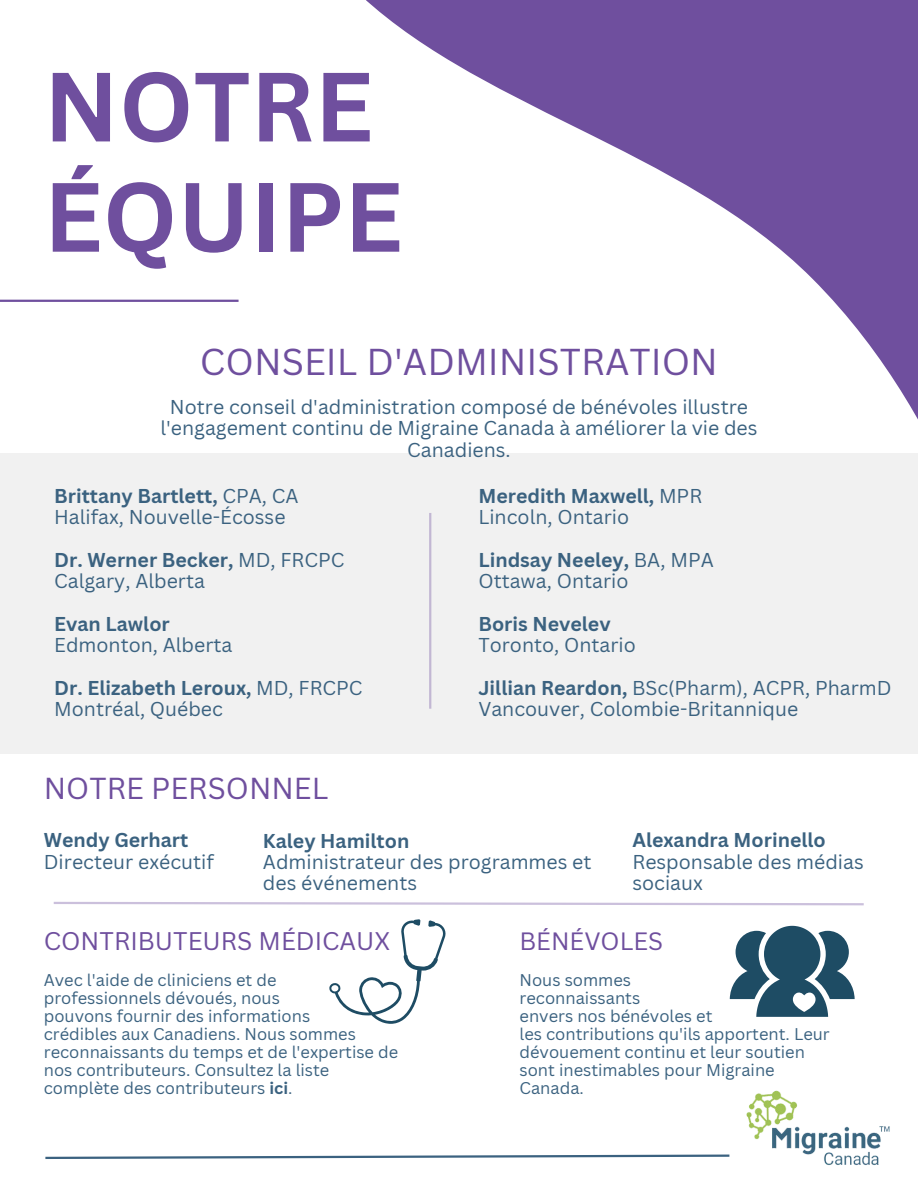
<style>
.page{position:relative;width:918px;height:1188px;background:#fff}
.page>*{position:absolute;margin:0;border:0;box-sizing:border-box;transform-origin:0 0}
.t1{font:700 96px/110.2px "Canva Sans";color:#6f4f9e}
.t2{font:36.45px "Canva Sans";color:#6f4f9e}
.t3{font:29.55px "Canva Sans";color:#6f4f9e}
.t4{font:24.9px "Canva Sans";color:#6f4f9e}
.t5{font:24.45px "Canva Sans";color:#6f4f9e}
.t6{font:19.5px/21.3px "Canva Sans";color:#3b6280}
.t7{font:700 19.5px "Canva Sans";color:#3b6280}
.t8{font:16.5px/18px "Canva Sans";color:#3b6280}
.s1{font-weight:700}
</style>
<div class="page">
<svg style="left:220px;top:0;width:698px;height:454px"></svg>
<div style="left:0;top:454px;width:918px;height:300px;background:#f1f1f1"></div>
<hr style="left:0;top:300px;width:239px;height:2px;background:#6f4f9e">
<img style="left:747px;top:1091px;width:143px;height:75px">
<svg style="left:45px;top:1154px;width:685px;height:5px"></svg>
<hr style="left:429px;top:513px;width:2px;height:196px;background:#6f4f9e">
<svg style="left:53px;top:901px;width:811px;height:5px"></svg>
<svg style="left:329px;top:919px;width:117px;height:105px"></svg>
<svg style="left:730px;top:926px;width:125px;height:91px"></svg>
<h1 class="t1" style="left:44px;top:53px;width:361px">NOTRE<br>ÉQUIPE</h1>
<h2 class="t2" style="left:200px;top:340px;width:520px">CONSEIL D'ADMINISTRATION</h2>
<p class="t6" style="left:160px;top:396px;width:599px;text-align:center">Notre conseil d'administration composé de bénévoles illustre l'engagement continu de Migraine Canada à améliorer la vie des<br>Canadiens.</p>
<p class="t6" style="left:54px;top:485px;width:246px"><span class="s1">Brittany Bartlett,</span> CPA, CA<br>Halifax, Nouvelle-Écosse</p>
<p class="t6" style="left:54px;top:549px;width:292px"><span class="s1">Dr. Werner Becker,</span> MD, FRCPC<br>Calgary, Alberta</p>
<p class="t7" style="left:54px;top:612px;width:117px">Evan Lawlor</p>
<p class="t6" style="left:54px;top:624px;width:310px;line-height:42.8px">Edmonton, Alberta<br><span class="s1">Dr. Elizabeth Leroux,</span> MD, FRCPC</p>
<p class="t6" style="left:54px;top:699px;width:170px">Montréal, Québec</p>
<p class="t6" style="left:478px;top:485px;width:225px"><span class="s1">Meredith Maxwell,</span> MPR<br>Lincoln, Ontario</p>
<p class="t6" style="left:478px;top:549px;width:237px"><span class="s1">Lindsay Neeley,</span> BA, MPA<br>Ottawa, Ontario</p>
<p class="t7" style="left:478px;top:612px;width:134px">Boris Nevelev</p>
<p class="t6" style="left:478px;top:624px;width:415px;line-height:42.8px">Toronto, Ontario<br><span class="s1">Jillian Reardon,</span> BSc(Pharm), ACPR, PharmD</p>
<p class="t6" style="left:478px;top:699px;width:321px">Vancouver, Colombie-Britannique</p>
<h3 class="t3" style="left:44px;top:771px;width:286px">NOTRE PERSONNEL</h3>
<p class="t7" style="left:44px;top:829px;width:146px">Wendy Gerhart</p>
<p class="t6" style="left:44px;top:851px;width:172px">Directeur exécutif</p>
<p class="t7" style="left:263px;top:829px;width:148px">Kaley Hamilton</p>
<p class="t6" style="left:263px;top:851px;width:330px">Administrateur des programmes et des événements</p>
<p class="t7" style="left:632px;top:829px;width:195px">Alexandra Morinello</p>
<p class="t6" style="left:632px;top:851px;width:233px">Responsable des médias sociaux</p>
<p class="t4" style="left:44px;top:927px;width:348px">CONTRIBUTEURS MÉDICAUX</p>
<p class="t8" style="left:44px;top:972px;width:356px">Avec l'aide de cliniciens et de<br>professionnels dévoués, nous<br>pouvons fournir des informations<br>crédibles aux Canadiens. Nous sommes reconnaissants du temps et de l'expertise de nos contributeurs. Consultez la liste complète des contributeurs <span class="s1">ici</span>.</p>
<p class="t5" style="left:520px;top:927px;width:145px">BÉNÉVOLES</p>
<p class="t8" style="left:520px;top:972px;width:312px">Nous sommes<br>reconnaissants<br>envers nos bénévoles et<br>les contributions qu'ils apportent. Leur dévouement continu et leur soutien sont inestimables pour Migraine<br>Canada.</p>
</div>
